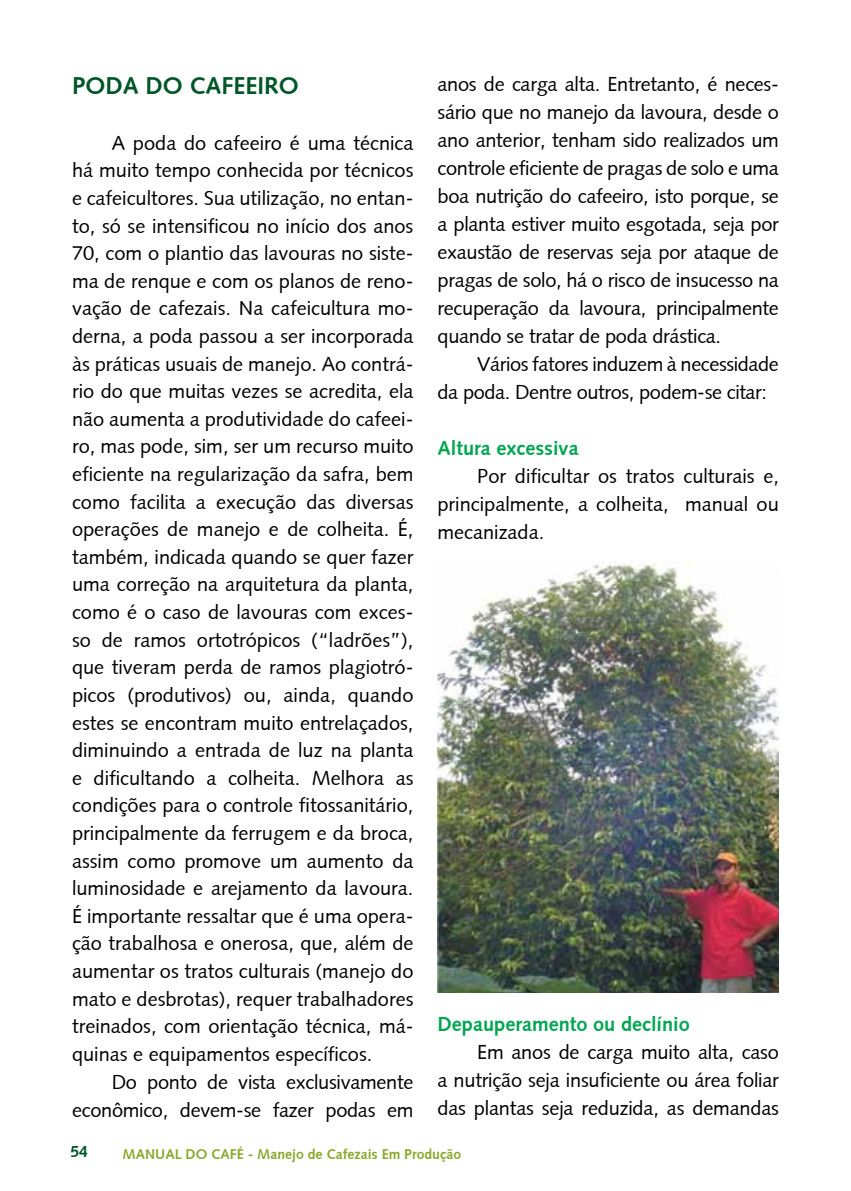
<style>
.page{position:relative;width:851px;height:1191px;background:#fff}
.page>*{position:absolute;margin:0;border:0;box-sizing:border-box;transform-origin:0 0}
.t1{font:700 24px "Syntax";color:#005629}
.t2{font:20px/27.6px "Syntax Roman";letter-spacing:-.015em;color:#000;text-align:justify}
.t3{font:700 20px "Syntax";color:#00a651}
.t4{font:700 16px "Syntax";color:#005629}
.t5{font:700 14px "Syntax";color:#88a82b}
</style>
<div class="page">
<img style="left:437px;top:561px;width:341px;height:431px">
<p class="t1" style="left:72px;top:72px;width:228px">PODA DO CAFEEIRO</p>
<p class="t2" style="left:72px;top:129px;width:343px;text-indent:40px">A poda do cafeeiro é uma técnica há muito tempo conhecida por técnicos e cafeicultores. Sua utilização, no entan&shy;to, só se intensificou no início dos anos 70, com o plantio das lavouras no siste&shy;ma de renque e com os planos de reno&shy;vação de cafezais. Na cafeicultura mo&shy;derna, a poda passou a ser incorporada às práticas usuais de manejo. Ao contrá&shy;rio do que muitas vezes se acredita, ela não aumenta a produtividade do cafeei&shy;ro, mas pode, sim, ser um recurso muito eficiente na regularização da safra, bem como facilita a execução das diversas operações de manejo e de colheita. É, também, indicada quando se quer fazer uma correção na arquitetura da planta, como é o caso de lavouras com exces&shy;so de ramos ortotrópicos (“ladrões”), que tiveram perda de ramos plagiotró&shy;picos (produtivos) ou, ainda, quando estes se encontram muito entrelaçados, diminuindo a entrada de luz na planta e dificultando a colheita. Melhora as condições para o controle fitossanitário, principalmente da ferrugem e da broca, assim como promove um aumento da luminosidade e arejamento da lavoura.<br>É importante ressaltar que é uma opera&shy;ção trabalhosa e onerosa, que, além de aumentar os tratos culturais (manejo do mato e desbrotas), requer trabalhadores treinados, com orientação técnica, má&shy;quinas e equipamentos específicos.</p>
<p class="t2" style="left:72px;top:1068px;width:343px;text-align:right">Do ponto de vista exclusivamente econômico, devem-se fazer podas em</p>
<p class="t2" style="left:437px;top:70px;width:343px">anos de carga alta. Entretanto, é neces&shy;sário que no manejo da lavoura, desde o ano anterior, tenham sido realizados um controle eficiente de pragas de solo e uma boa nutrição do cafeeiro, isto porque, se a planta estiver muito esgotada, seja por exaustão de reservas seja por ataque de pragas de solo, há o risco de insucesso na recuperação da lavoura, principalmente quando se tratar de poda drástica.</p>
<p class="t2" style="left:437px;top:350px;width:343px;text-indent:40px">Vários fatores induzem à necessidade da poda. Dentre outros, podem-se citar:</p>
<p class="t3" style="left:437px;top:436px;width:143px">Altura excessiva</p>
<p class="t2" style="left:437px;top:462px;width:343px;text-indent:40px">Por dificultar os tratos culturais e, principalmente, a colheita, manual ou mecanizada.</p>
<p class="t3" style="left:437px;top:1012px;width:254px">Depauperamento ou declínio</p>
<p class="t2" style="left:437px;top:1037px;width:343px;text-indent:40px">Em anos de carga muito alta, caso a nutrição seja insuficiente ou área foliar das plantas seja reduzida, as demandas</p>
<p class="t4" style="left:70px;top:1142px;width:19px">54</p>
<p class="t5" style="left:122px;top:1145px;width:340px">MANUAL DO CAFÉ - Manejo de Cafezais Em Produção</p>
</div>
